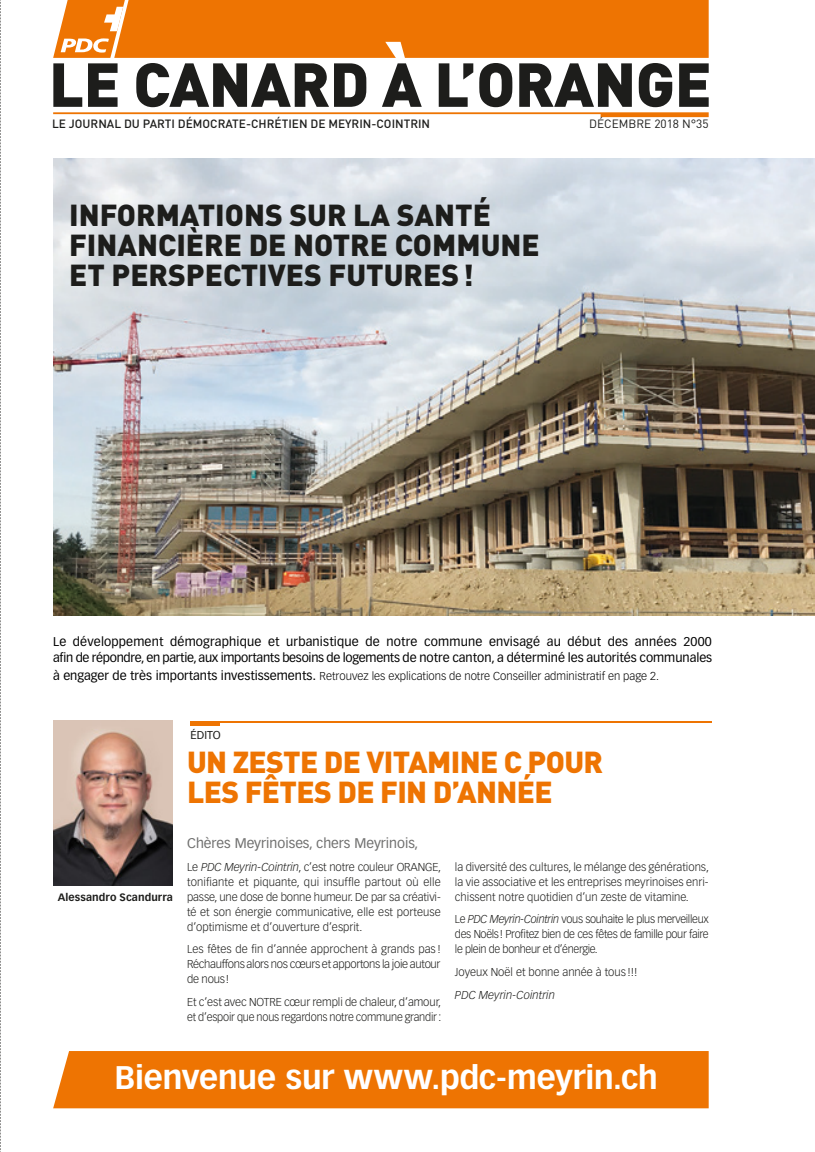
<style>
.page{position:relative;width:815px;height:1152px;background:#fff}
.page>*{position:absolute;margin:0;border:0;box-sizing:border-box;transform-origin:0 0}
.t1{font:700 32.12px "Vectora LT Std";letter-spacing:-.01em;color:#fff}
.t2{font:900 30px/30px "DIN";color:#1d1d1b}
.t3{font:900 30px/30px "DIN";letter-spacing:-.02em;color:#ee7402}
.t4{font:13.75px "Vectora LT Std";color:#70706f}
.t5{font:12.5px/16.2px "Vectora LT Std";color:#000}
.t6{font:500 11.88px "DIN";color:#1d1d1b}
.t7{font:11.88px "DIN";color:#1d1d1b}
.t8{font:300 11.25px/15px "Vectora LT Std";letter-spacing:-.005em;color:#1d1d1b;text-align:justify}
.t9{font:300 11.25px "Vectora LT Std";color:#000}
.t10{font:italic 300 11.25px "Vectora LT Std";letter-spacing:.005em;color:#1d1d1b}
.t11{font:11.25px "Vectora LT Std";color:#1d1d1b}
.t12{font:700 10.5px "Vectora LT Std";letter-spacing:.01em;color:#1d1d1b}
.s1{font-weight:400;font-size:12.5px}
.s2{font-weight:400;font-size:13.75px}
.s3{font-style:italic}
</style>
<div class="page">
<div style="left:53px;top:1051px;width:656px;height:57px;background:#ee7402"></div>
<svg style="left:53px;top:0;width:656px;height:117px"></svg>
<hr style="left:191px;top:721px;width:521px;height:1px;background:#ee7402">
<hr style="left:191px;top:721px;width:29px;height:4px;background:#ee7402">
<img style="left:53px;top:721px;width:120px;height:165px">
<img style="left:53px;top:158px;width:762px;height:458px">
<svg style="left:0;top:0;width:1px;height:1152px"></svg>
<p class="t6" style="left:52px;top:116px;width:380px">LE JOURNAL DU PARTI DÉMOCRATE-CHRÉTIEN DE MEYRIN-COINTRIN</p>
<p class="t7" style="left:589px;top:116px;width:121px">DÉCEMBRE 2018 N°35</p>
<h2 class="t2" style="left:69px;top:198px;width:472px">INFORMATIONS SUR LA SANTÉ<br>FINANCIÈRE DE NOTRE COMMUNE<br>ET PERSPECTIVES FUTURES!</h2>
<p class="t5" style="left:53px;top:633px;width:661px">Le développement démographique et urbanistique de notre commune envisagé au début des années 2000 afin de répondre, en partie, aux importants besoins de logements de notre canton, a déterminé les autorités communales</p>
<p class="t9" style="left:53px;top:669px;width:607px"><span class="s1">à engager de très importants investissements</span><span class="s2">.</span> Retrouvez les explications de notre Conseiller administratif en page 2.</p>
<p class="t12" style="left:58px;top:891px;width:117px">Alessandro Scandurra</p>
<p class="t11" style="left:191px;top:728px;width:32px">ÉDITO</p>
<h2 class="t3" style="left:187px;top:746px;width:418px">UN ZESTE DE VITAMINE C POUR<br>LES FÊTES DE FIN D’ANNÉE</h2>
<p class="t4" style="left:187px;top:835px;width:233px">Chères Meyrinoises, chers Meyrinois,</p>
<p class="t8" style="left:187px;top:859px;width:256px">Le <span class="s3">PDC Meyrin-Cointrin</span>, c’est notre couleur ORANGE, tonifiante et piquante, qui insuffle partout où elle passe, une dose de bonne humeur. De par sa créativi&shy;té et son énergie communicative, elle est porteuse d’optimisme et d’ouverture d’esprit.</p>
<p class="t8" style="left:187px;top:942px;width:255px">Les fêtes de fin d’année approchent à grands pas !<br>Réchauffons alors nos cœurs et apportons la joie autour de nous!</p>
<p class="t8" style="left:187px;top:994px;width:256px">Et c’est avec NOTRE cœur rempli de chaleur, d’amour, et d’espoir que nous regardons notre commune grandir:</p>
<p class="t8" style="left:455px;top:859px;width:256px">la diversité des cultures, le mélange des générations, la vie associative et les entreprises meyrinoises enri&shy;chissent notre quotidien d’un zeste de vitamine.</p>
<p class="t8" style="left:455px;top:912px;width:255px">Le <span class="s3">PDC Meyrin-Cointrin</span> vous souhaite le plus merveilleux des Noëls! Profitez bien de ces fêtes de famille pour faire le plein de bonheur et d’énergie.</p>
<p class="t8" style="left:455px;top:964px;width:184px">Joyeux Noël et bonne année à tous !!!</p>
<p class="t10" style="left:455px;top:987px;width:102px">PDC Meyrin-Cointrin</p>
<h1 class="t1" style="left:115px;top:1057px;width:545px">Bienvenue sur www.pdc-meyrin.ch</h1>
</div>
